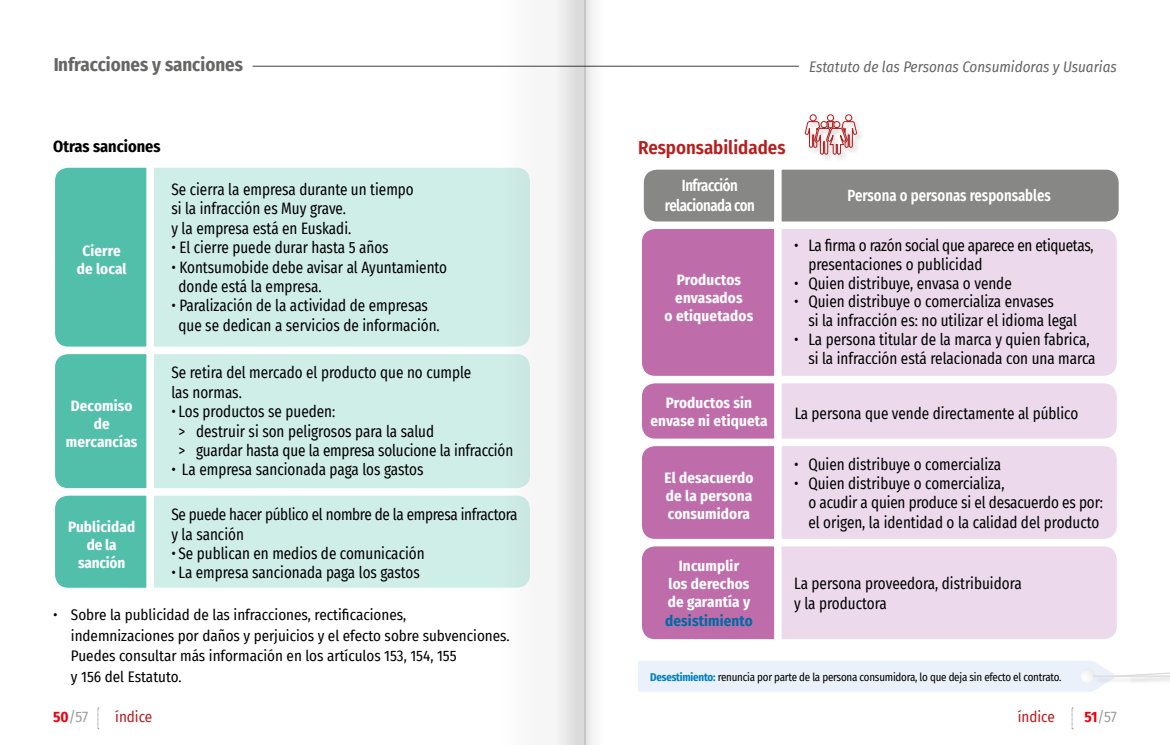
<style>
.page{position:relative;width:1170px;height:745px;background:#fff}
.page>*{position:absolute;margin:0;border:0;box-sizing:border-box;transform-origin:0 0}
.t1{font:700 18.75px "Fira Sans Condensed";color:#666665}
.t2{font:600 18.75px "Fira Sans Condensed";color:#b51f1f}
.t3{font:600 16.25px "Fira Sans Condensed";color:#fff;scale:.9 1}
.t4{font:600 16.25px/20px "Fira Sans Condensed";letter-spacing:-.03em;color:#fff;text-align:center;scale:.9 1}
.t5{font:700 16.25px "Fira Sans Condensed";color:#000}
.t6{font:16.12px/19.4px "Fira Sans Condensed";color:#000;scale:.93 1}
.t7{font:16.12px/18.8px "Fira Sans Condensed";letter-spacing:-.02em;color:#000;scale:.93 1}
.t8{font:15px/20.5px "Fira Sans Condensed";color:#000}
.t9{font:700 15px/18px "Fira Sans Condensed";letter-spacing:.01em;color:#fff;text-align:center}
.t10{font:italic 15px "Fira Sans Condensed";color:#666665}
.t11{font:700 15px/18px "Fira Sans Condensed";letter-spacing:-.01em;color:#fff;text-align:center}
.t12{font:700 15px "Fira Sans Condensed";letter-spacing:.01em;color:#006ba4}
.t13{font:15px "Fira Sans Condensed";color:#b51f1f}
.t14{font:15px "Fira Sans Condensed";color:#9d9d9c}
.t15{font:11.25px "Fira Sans Condensed";letter-spacing:-.02em;color:#000}
.s1{font-weight:700;color:#0081c2}
.s2{font-weight:700;color:#e30613}
</style>
<div class="page">
<svg style="left:98px;top:707px;width:1px;height:22px"></svg>
<svg style="left:1071px;top:707px;width:1px;height:22px"></svg>
<div style="left:472px;top:0;width:113px;height:744px;background:linear-gradient(to right,#fff,#e4e4e4)"></div>
<div style="left:584px;top:0;width:46px;height:744px;background:linear-gradient(to right,#efefef,#fff)"></div>
<hr style="left:252px;top:66px;width:546px;height:1px;background:#666665">
<div style="left:55px;top:167px;width:92px;height:421px;background:#52bfab"></div>
<div style="left:154px;top:162px;width:381px;height:186px;background:#d0eee8"></div>
<div style="left:154px;top:348px;width:381px;height:141px;background:#d0eee8"></div>
<svg style="left:154px;top:489px;width:381px;height:103px;background:#d5efea"></svg>
<svg style="left:642px;top:169px;width:477px;height:471px;background:#d8bbd3"></svg>
<svg style="left:638px;top:661px;width:531px;height:30px;background:#ebf2fa"></svg>
<svg style="left:1068px;top:661px;width:37px;height:23px"></svg>
<div style="left:1092px;top:675px;width:77px;height:9px;background:#000;opacity:.17"></div>
<hr style="left:1093px;top:675px;width:76px;height:1px;background:#dadada">
<div style="left:804px;top:114px;width:60px;height:48px;background:#000;opacity:.19"></div>
<svg style="left:805px;top:114px;width:52px;height:41px"></svg>
<p class="t1" style="left:53px;top:56px;width:191px">Infracciones y sanciones</p>
<p class="t10" style="left:809px;top:60px;width:309px">Estatuto de las Personas Consumidoras y Usuarias</p>
<p class="t5" style="left:53px;top:136px;width:109px">Otras sanciones</p>
<p class="t2" style="left:638px;top:137px;width:149px">Responsabilidades</p>
<p class="t9" style="left:77px;top:241px;width:51px">Cierre de local</p>
<p class="t9" style="left:66px;top:396px;width:73px">Decomiso de mercancías</p>
<p class="t11" style="left:68px;top:517px;width:69px">Publicidad de la sanción</p>
<p class="t6" style="left:171px;top:180px;width:262px">Se cierra la empresa durante un tiempo si la infracción es Muy grave.<br>y la empresa está en Euskadi.</p>
<p class="t6" style="left:171px;top:239px;width:235px">• El cierre puede durar hasta 5 años</p>
<p class="t6" style="left:178px;top:258px;width:290px;text-indent:-7px">• Kontsumobide debe avisar al Ayuntamiento donde está la empresa.</p>
<p class="t6" style="left:178px;top:297px;width:282px;text-indent:-7px">• Paralización de la actividad de empresas que se dedican a servicios de información.</p>
<p class="t6" style="left:171px;top:364px;width:324px">Se retira del mercado el producto que no cumple las normas.</p>
<p class="t6" style="left:178px;top:402px;width:361px;text-indent:-7px">• Los productos se pueden:<br>&gt; destruir si son peligrosos para la salud<br>&gt; guardar hasta que la empresa solucione la infracción</p>
<p class="t6" style="left:171px;top:460px;width:272px">• La empresa sancionada paga los gastos</p>
<p class="t7" style="left:171px;top:505px;width:374px;line-height:19.4px">Se puede hacer público el nombre de la empresa infractora y la sanción</p>
<p class="t6" style="left:171px;top:544px;width:274px">• Se publican en medios de comunicación</p>
<p class="t6" style="left:171px;top:563px;width:269px">• La empresa sancionada paga los gastos</p>
<p class="t8" style="left:71px;top:604px;width:440px;text-indent:-18px">• Sobre la publicidad de las infracciones, recti昀椀caciones, indemnizaciones por daños y perjuicios y el efecto sobre subvenciones ⸀ Puedes consultar más información en los artículos 153, 154, 155<br>y 156 del Estatuto ⸀</p>
<p class="t4" style="left:665px;top:175px;width:101px">Infracción relacionada con</p>
<p class="t3" style="left:847px;top:186px;width:227px">Persona o personas responsables</p>
<p class="t9" style="left:664px;top:270px;width:90px">Productos envasados<br>o etiquetados</p>
<p class="t9" style="left:650px;top:393px;width:119px">Productos sin envase ni etiqueta</p>
<p class="t9" style="left:664px;top:468px;width:90px;text-align:justify">El desacuerdo de la persona consumidora</p>
<p class="t9" style="left:667px;top:556px;width:84px">Incumplir los derechos de garantía y</p>
<p class="t12" style="left:665px;top:611px;width:89px">desistimiento</p>
<p class="t7" style="left:808px;top:235px;width:308px;text-indent:-14px">• La 昀椀rma o razón social que aparece en etiquetas, presentaciones o publicidad</p>
<p class="t6" style="left:794px;top:272px;width:235px">• Quien distribuye, envasa o vende</p>
<p class="t6" style="left:808px;top:292px;width:290px;line-height:18.8px;text-indent:-14px">• Quien distribuye o comercializa envases<br>si la infracción es: no utilizar el idioma legal</p>
<p class="t6" style="left:808px;top:329px;width:310px;line-height:18.8px;text-indent:-14px">• La persona titular de la marca y quien fabrica, si la infracción está relacionada con una marca</p>
<p class="t6" style="left:794px;top:404px;width:307px">La persona que vende directamente al público</p>
<p class="t6" style="left:794px;top:455px;width:224px">• Quien distribuye o comercializa</p>
<p class="t6" style="left:808px;top:474px;width:318px;text-indent:-14px">• Quien distribuye o comercializa,<br>o acudir a quien produce si el desacuerdo es por: el origen, la identidad o la calidad del producto</p>
<p class="t6" style="left:794px;top:574px;width:246px">La persona proveedora, distribuidora y la productora</p>
<p class="t15" style="left:650px;top:671px;width:412px"><span class="s1">Desestimiento:</span> renuncia por parte de la persona consumidora, lo que deja sin efecto el contrato ⸀</p>
<p class="t14" style="left:53px;top:708px;width:36px"><span class="s2">50</span>/57</p>
<p class="t14" style="left:1084px;top:708px;width:34px"><span class="s2">51</span>/57</p>
<p class="t13" style="left:115px;top:708px;width:39px">índice</p>
<p class="t13" style="left:1017px;top:708px;width:39px">índice</p>
</div>
